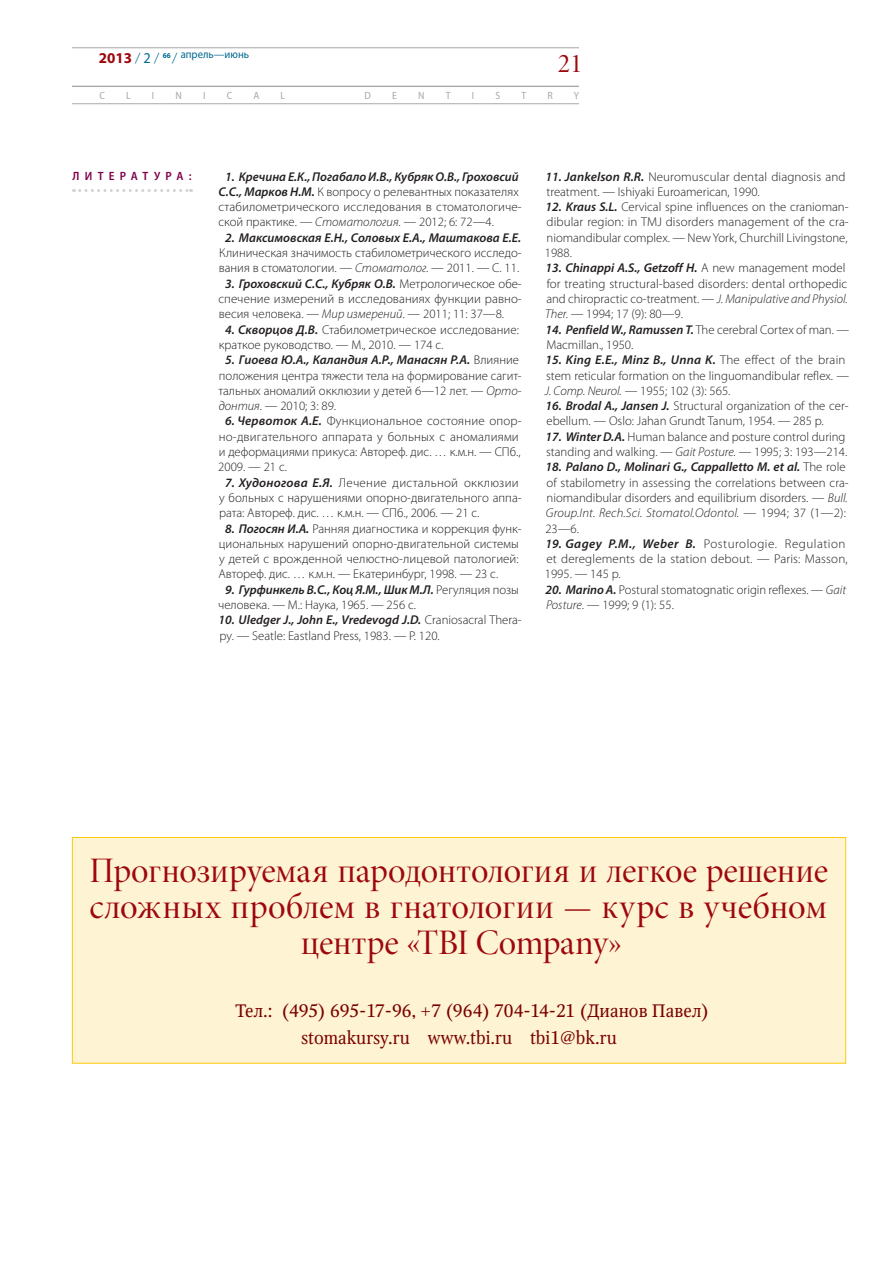
<style>
.page{position:relative;width:893px;height:1263px;background:#fff}
.page>*{position:absolute;margin:0;border:0;box-sizing:border-box;transform-origin:0 0}
.t1{font:36px/36px "Minion Pro Disp";letter-spacing:-.005em;color:#9d070d;text-align:center}
.t2{font:27px "Minion Pro Disp";color:#9d070d}
.t3{font:18px/27px "Octava";color:#790100}
.t4{font:300 12.75px/15.3px "Myriad Pro";color:#231f20}
.t5{font:italic 600 12.75px "Myriad Pro";color:#231f20}
.t6{font:600 semi-condensed 12px "Myriad Pro";letter-spacing:.48em;color:#80004a}
.t7{font:11.25px "Myriad Pro";color:#006991;scale:.95 1}
.t8{font:semi-condensed 10.5px "Myriad Pro";color:#a8a9ad}
.s1{font-weight:700;font-size:15px;color:#9d070d}
.s2{font-weight:300;font-size:15px}
.s3{font-size:15px}
.s4{font-weight:700;font-size:7.5px}
.s5{font-weight:600;font-style:italic}
.s6{font-style:italic}
</style>
<div class="page">
<hr style="left:72px;top:48px;width:507px;height:1px;background:#a8a9ad">
<hr style="left:72px;top:86px;width:507px;height:1px;background:#a8a9ad">
<hr style="left:72px;top:103px;width:507px;height:1px;background:#a8a9ad">
<svg style="left:74px;top:189px;width:117px;height:3px"></svg>
<div style="left:72px;top:837px;width:774px;height:226px;background:#fef3d2"></div>
<div style="left:72px;top:837px;width:774px;height:227px;border:1px solid #feca0a"></div>
<p class="t7" style="left:99px;top:47px;width:160px"><span class="s1">2013</span> <span class="s2">/</span> <span class="s3">2</span> <span class="s2">/</span> <span class="s4">66</span> <span class="s2">/</span> апрель—июнь</p>
<p class="t8" style="left:99px;top:89px;width:7px">C</p>
<p class="t8" style="left:126px;top:89px;width:6px">L</p>
<p class="t8" style="left:152px;top:89px;width:4px">I</p>
<p class="t8" style="left:175px;top:89px;width:8px">N</p>
<p class="t8" style="left:203px;top:89px;width:4px">I</p>
<p class="t8" style="left:227px;top:89px;width:7px">C</p>
<p class="t8" style="left:253px;top:89px;width:7px">A</p>
<p class="t8" style="left:281px;top:89px;width:6px">L</p>
<p class="t8" style="left:365px;top:89px;width:8px">D</p>
<p class="t8" style="left:392px;top:89px;width:6px">E</p>
<p class="t8" style="left:418px;top:89px;width:8px">N</p>
<p class="t8" style="left:446px;top:89px;width:6px">T</p>
<p class="t8" style="left:472px;top:89px;width:4px">I</p>
<p class="t8" style="left:495px;top:89px;width:6px">S</p>
<p class="t8" style="left:521px;top:89px;width:6px">T</p>
<p class="t8" style="left:547px;top:89px;width:7px">R</p>
<p class="t8" style="left:574px;top:89px;width:7px">Y</p>
<h2 class="t2" style="left:558px;top:47px;width:26px">21</h2>
<p class="t6" style="left:72px;top:168px;width:121px">Литература:</p>
<p class="t4" style="left:218px;top:169px;width:305px;text-indent:7px"><span class="s5">1. Кречина Е.К., Погабало И.В., Кубряк О.В., Гроховсий С.С., Марков Н.М.</span> К вопросу о релевантных показателях стабилометрического исследования в стоматологиче&shy;ской практике. — <span class="s6">Стоматология</span>. — 2012; 6: 72—4.</p>
<p class="t5" style="left:225px;top:229px;width:298px">2. Максимовская Е.Н., Соловых Е.А., Маштакова Е.Е.</p>
<p class="t4" style="left:219px;top:245px;width:304px">Клиническая значимость стабилометрического исследо&shy;вания в стоматологии. — <span class="s6">Стоматолог</span>. — 2011. — С. 11.</p>
<p class="t4" style="left:218px;top:276px;width:305px;text-align:justify;text-indent:7px"><span class="s5">3. Гроховский С.С., Кубряк О.В.</span> Метрологическое обе&shy;спечение измерений в исследованиях функции равно&shy;весия человека. — <span class="s6">Мир измерений</span>. — 2011; 11: 37—8.</p>
<p class="t4" style="left:219px;top:322px;width:302px;text-indent:6px"><span class="s5">4. Скворцов Д.В.</span> Стабилометрическое исследование: краткое руководство. — М., 2010. — 174 с.</p>
<p class="t4" style="left:218px;top:352px;width:305px;text-indent:7px"><span class="s5">5. Гиоева Ю.А., Каландия А.Р., Манасян Р.А.</span> Влияние положения центра тяжести тела на формирование сагит&shy;тальных аномалий окклюзии у детей 6—12 лет. — <span class="s6">Орто&shy;донтия</span>. — 2010; 3: 89.</p>
<p class="t4" style="left:218px;top:413px;width:305px;text-indent:7px"><span class="s5">6. Червоток А.Е.</span> Функциональное состояние опор&shy;но-двигательного аппарата у больных с аномалиями и деформациями прикуса: Автореф. дис. … к.м.н. — СПб., 2009. — 21 с.</p>
<p class="t4" style="left:219px;top:475px;width:304px;text-indent:6px"><span class="s5">7. Худоногова Е.Я.</span> Лечение дистальной окклюзии у больных с нарушениями опорно-двигательного аппа&shy;рата: Автореф. дис. … к.м.н. — СПб., 2006. — 21 с.</p>
<p class="t4" style="left:219px;top:520px;width:305px;text-indent:7px"><span class="s5">8. Погосян И.А.</span> Ранняя диагностика и коррекция функ&shy;циональных нарушений опорно-двигательной системы у детей с врожденной челюстно-лицевой патологией:<br>Автореф. дис. … к.м.н. — Екатеринбург, 1998. — 23 с.</p>
<p class="t4" style="left:218px;top:582px;width:302px;text-indent:7px"><span class="s5">9. Гурфинкель В.С., Коц Я.М., Шик М.Л.</span> Регуляция позы человека. — М.: Наука, 1965. — 256 с.</p>
<p class="t4" style="left:219px;top:612px;width:305px"><span class="s5">10. Uledger J., John E., Vredevogd J.D.</span> Craniosacral Thera&shy;py. — Seatle: Eastland Press, 1983. — P. 120.</p>
<p class="t4" style="left:546px;top:169px;width:301px"><span class="s5">11. Jankelson R.R.</span> Neuromuscular dental diagnosis and treatment. — Ishiyaki Euroamerican, 1990.</p>
<p class="t4" style="left:545px;top:199px;width:305px;text-align:justify"><span class="s5">12. Kraus S.L.</span> Cervical spine influences on the cranioman&shy;dibular region: in TMJ disorders management of the cra&shy;niomandibular complex. — New York, Churchill Livingstone, 1988.</p>
<p class="t4" style="left:545px;top:260px;width:304px"><span class="s5">13. Chinappi A.S., Getzoff H.</span> A new management model for treating structural-based disorders: dental orthopedic and chiropractic co-treatment. — <span class="s6">J. Manipulative and Physiol.<br>Ther.</span> — 1994; 17 (9): 80—9.</p>
<p class="t4" style="left:546px;top:322px;width:305px"><span class="s5">14. Penfield W., Ramussen T.</span> The cerebral Cortex of man. —<br>Macmillan., 1950.</p>
<p class="t4" style="left:545px;top:352px;width:306px"><span class="s5">15. King E.E., Minz B., Unna K.</span> The effect of the brain stem reticular formation on the linguomandibular reflex. —<br><span class="s6">J. Comp. Neurol.</span> — 1955; 102 (3): 565.</p>
<p class="t4" style="left:546px;top:398px;width:305px"><span class="s5">16. Brodal A., Jansen J.</span> Structural organization of the cer&shy;ebellum. — Oslo: Jahan Grundt Tanum, 1954. — 285 p.</p>
<p class="t4" style="left:546px;top:429px;width:303px"><span class="s5">17. Winter D.A.</span> Human balance and posture control during standing and walking. — <span class="s6">Gait Posture.</span> — 1995; 3: 193—214.</p>
<p class="t4" style="left:545px;top:459px;width:305px"><span class="s5">18. Palano D., Molinari G., Cappalletto M. et al.</span> The role of stabilometry in assessing the correlations between cra&shy;niomandibular disorders and equilibrium disorders. — <span class="s6">Bull.<br>Group.Int. Rech.Sci. Stomatol.Odontol.</span> — 1994; 37 (1—2):<br>23—6.</p>
<p class="t4" style="left:545px;top:536px;width:304px"><span class="s5">19. Gagey P.M., Weber B.</span> Posturologie. Regulation et dereglements de la station debout. — Paris: Masson,<br>1995. — 145 p.</p>
<p class="t4" style="left:546px;top:582px;width:302px"><span class="s5">20. Marino A.</span> Postural stomatognatic origin reflexes. — <span class="s6">Gait<br>Posture</span>. — 1999; 9 (1): 55.</p>
<h1 class="t1" style="left:89px;top:853px;width:740px">Прогнозируемая пародонтология и легкое решение сложных проблем в гнатологии — курс в учебном центре «TBI Company»</h1>
<h3 class="t3" style="left:301px;top:997px;width:409px;text-indent:-66px">Тел.: (495) 695‑17‑96, +7 (964) 704-14-21 (Дианов Павел) stomakursy.ru www.tbi.ru tbi1@bk.ru</h3>
</div>
